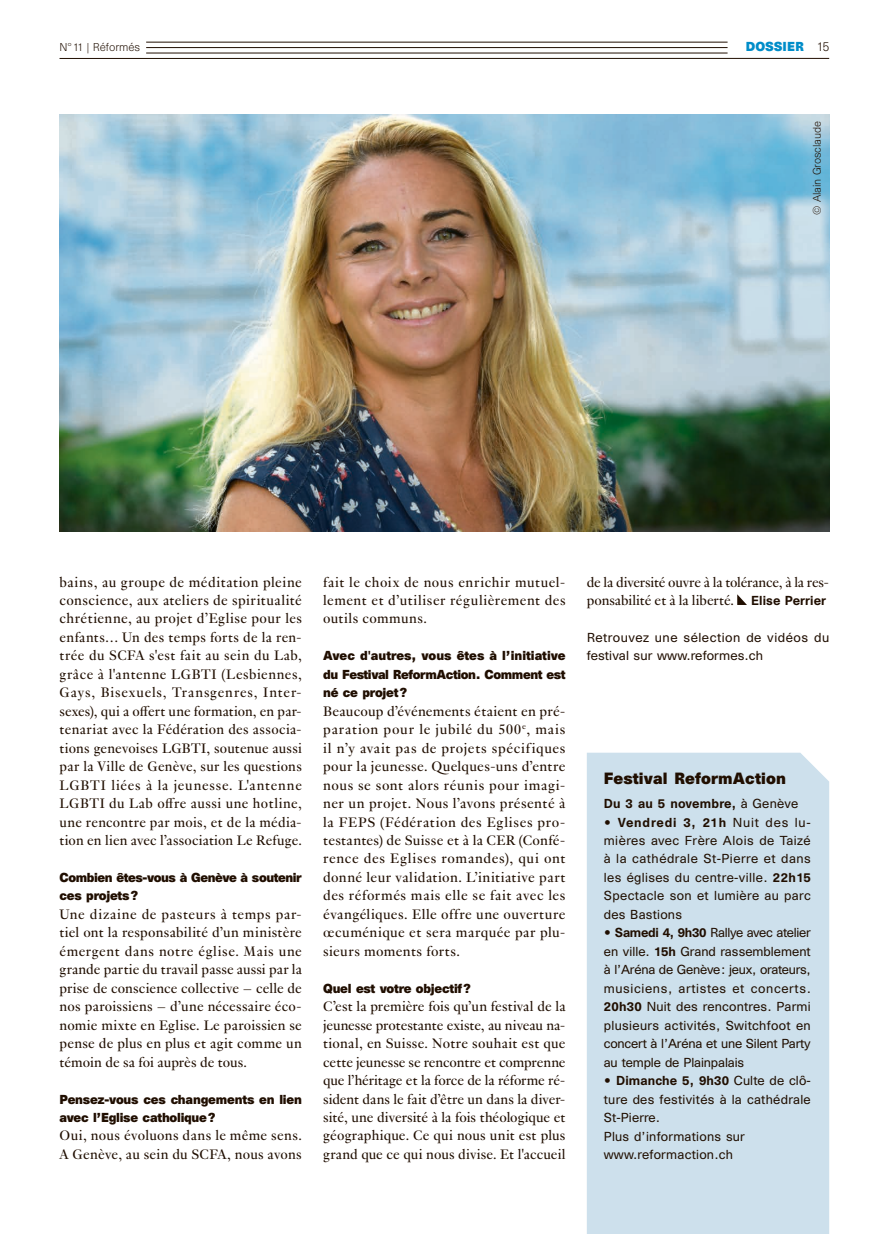
<style>
.page{position:relative;width:893px;height:1234px;background:#fff}
.page>*{position:absolute;margin:0;border:0;box-sizing:border-box;transform-origin:0 0}
.t1{font:15.15px/18.5px "Genath";letter-spacing:.025em;color:#200e00;text-align:justify}
.t2{font:15px/18.5px "Genath";letter-spacing:.015em;color:#200e00;text-align:justify}
.t3{font:15px/18.5px "Genath";letter-spacing:-.01em;color:#200e00}
.t4{font:700 15px "Unica SB";letter-spacing:.01em;color:#200e00}
.t5{font:12px/18.5px "Unica SB";letter-spacing:.02em;color:#200e00}
.t6{font:700 12px/18.5px "Unica SB";letter-spacing:-.025em;color:#200e00}
.t7{font:500 12px "Unica SB";letter-spacing:.02em;color:#200e00}
.t8{font:700 12px "Unica SB";color:#008dc9}
.t9{font:300 10.5px "Unica SB";color:#200e00}
.t10{font:300 10.2px "Unica SB";letter-spacing:-.01em;color:#200e00}
.s1{font-weight:300;color:#200e00}
.s2{font-size:15px}
.s3{font-family:"Unica SB";font-weight:500;font-size:12px}
.s4{font-weight:400}
.s5{font-weight:500}
</style>
<div class="page">
<hr style="left:60px;top:58px;width:769px;height:1px;background:#200e00">
<hr style="left:146px;top:53px;width:582px;height:1px;background:#200e00">
<hr style="left:146px;top:47px;width:582px;height:1px;background:#200e00">
<hr style="left:146px;top:42px;width:582px;height:1px;background:#200e00">
<svg style="left:737px;top:594px;width:10px;height:11px"></svg>
<img style="left:60px;top:115px;width:769px;height:416px">
<div style="left:587px;top:752px;width:242px;height:481px;background:#cde0ec"></div>
<p class="t9" style="left:60px;top:41px;width:82px">N° 11 | Réformés</p>
<p class="t8" style="left:746px;top:39px;width:85px">DOSSIER <span class="s1">15</span></p>
<p class="t10" style="left:811px;top:215px;width:95px;rotate:-90deg">© Alain Grosclaude</p>
<p class="t1" style="left:60px;top:571px;width:244px">bains, au groupe de méditation pleine conscience, aux ateliers de spiritualité chrétienne, au projet d’Eglise pour <span class="s2">les</span></p>
<p class="t2" style="left:60px;top:626px;width:244px">enfants… Un des temps forts de la ren&shy;trée du SCFA s'est fait au sein du Lab, grâce à l'antenne LGBTI (Lesbiennes, Gays, Bisexuels, Transgenres, Inter&shy;sexes), qui a offert une formation, en par&shy;tenariat avec la Fédération des associa&shy;tions genevoises LGBTI, soutenue aussi par la Ville de Genève, sur les questions LGBTI liées à la jeunesse. L'antenne LGBTI du Lab offre aussi une hotline, une rencontre par mois, et de la média&shy;tion en lien avec l’association Le Refuge.</p>
<p class="t6" style="left:60px;top:869px;width:244px">Combien êtes-vous à Genève à soutenir ces projets?</p>
<p class="t2" style="left:60px;top:903px;width:244px">Une dizaine de pasteurs à temps par&shy;tiel ont la responsabilité d’un ministère émergent dans notre église. Mais une grande partie du travail passe aussi par la prise de conscience collective – celle de nos paroissiens – d’une nécessaire éco&shy;nomie mixte en Eglise. Le paroissien se pense de plus en plus et agit comme un témoin de sa foi auprès de tous.</p>
<p class="t6" style="left:60px;top:1090px;width:244px">Pensez-vous ces changements en lien avec l’Eglise catholique?</p>
<p class="t2" style="left:60px;top:1125px;width:244px">Oui, nous évoluons dans le même sens.<br>A Genève, au sein du SCFA, nous avons</p>
<p class="t2" style="left:323px;top:571px;width:244px">fait le choix de nous enrichir mutuel&shy;lement et d’utiliser régulièrement des outils communs.</p>
<p class="t6" style="left:323px;top:647px;width:244px;text-align:justify">Avec d'autres, vous êtes à l’initiative du Festival ReformAction. Comment est né ce projet?</p>
<p class="t2" style="left:323px;top:700px;width:244px">Beaucoup d’événements étaient en pré&shy;paration pour le jubilé du 500<sup>e</sup>, mais il n’y avait pas de projets spécifiques pour la jeunesse. Quelques-uns d’entre nous se sont alors réunis pour imagi&shy;ner un projet. Nous l’avons présenté à la FEPS (Fédération des Eglises pro&shy;testantes) de Suisse et à la CER (Confé&shy;rence des Eglises romandes), qui ont donné leur validation. L’initiative part des réformés mais elle se fait avec les évangéliques. Elle offre une ouverture œcuménique et sera marquée par plu&shy;sieurs moments forts.</p>
<p class="t6" style="left:323px;top:979px;width:149px">Quel est votre objectif?</p>
<p class="t2" style="left:323px;top:995px;width:244px">C’est la première fois qu’un festival de la jeunesse protestante existe, au niveau na&shy;tional, en Suisse. Notre souhait est que cette jeunesse se rencontre et comprenne que l’héritage et la force de la réforme ré&shy;sident dans le fait d’être un dans la diver&shy;sité, une diversité à la fois théologique et géographique. Ce qui nous unit est plus grand que ce qui nous divise. Et l'accueil</p>
<p class="t3" style="left:587px;top:571px;width:244px">de la diversité ouvre à la tolérance, à la res&shy;ponsabilité et à la liberté. <span class="s3">Elise Perrier</span></p>
<p class="t5" style="left:587px;top:628px;width:244px">Retrouvez une sélection de vidéos du festival sur www.reformes.ch</p>
<p class="t4" style="left:604px;top:768px;width:184px">Festival ReformAction</p>
<p class="t7" style="left:604px;top:795px;width:196px">Du 3 au 5 novembre, <span class="s4">à Genève</span></p>
<p class="t5" style="left:604px;top:813px;width:209px;text-align:justify">• <span class="s5">Vendredi 3, 21h</span> Nuit des lu&shy;mières avec Frère Alois de Taizé à la cathédrale St-Pierre et dans les églises du centre-ville. <span class="s5">22h15<br></span>Spectacle son et lumière au parc des Bastions</p>
<p class="t5" style="left:604px;top:923px;width:209px;text-align:justify"><span class="s5">• Samedi 4, 9h30</span> Rallye avec atelier en ville. <span class="s5">15h</span> Grand rassemblement à l’Aréna de Genève : jeux, orateurs, musiciens, artistes et concerts.<br><span class="s5">20h30</span> Nuit des rencontres. Parmi plusieurs activités, Switchfoot en concert à l’Aréna et une Silent Party au temple de Plainpalais</p>
<p class="t5" style="left:604px;top:1071px;width:208px"><span class="s5">• Dimanche 5, 9h30</span> Culte de clô&shy;ture des festivités à la cathédrale<br>St-Pierre.<br>Plus d’informations sur www.reformaction.ch</p>
</div>
